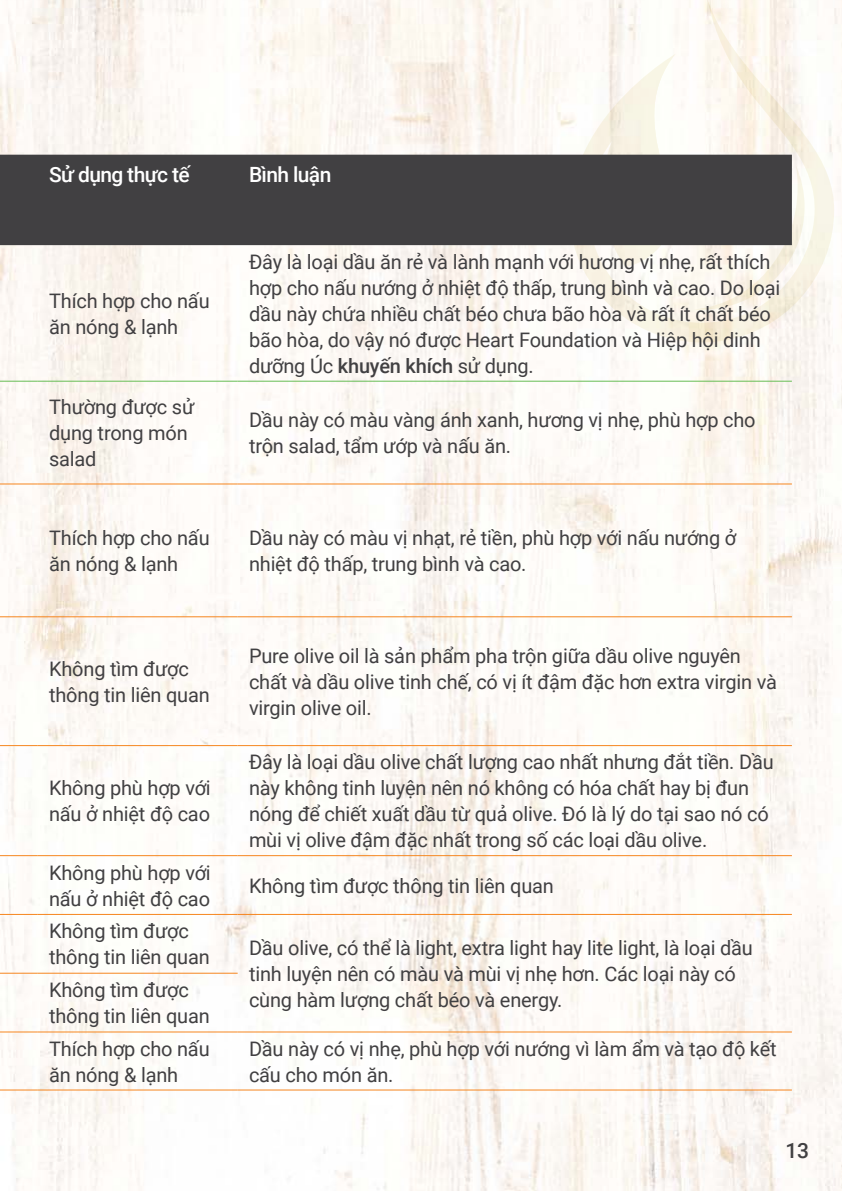
<style>
.page{position:relative;width:842px;height:1191px;background:#fff}
.page>*{position:absolute;margin:0;border:0;box-sizing:border-box;transform-origin:0 0}
.t1{font:500 21px "Roboto";letter-spacing:-.03em;color:#fff}
.t2{font:500 21px "Roboto";color:#414042}
.t3{font:20px/26px "Roboto";letter-spacing:-.01em;color:#414042}
.s1{font-weight:500}
</style>
<div class="page">
<img style="left:0;top:0;width:842px;height:1191px">
<svg style="left:558px;top:0;width:276px;height:342px;fill:#fdf9f4"></svg>
<svg style="left:694px;top:166px;width:111px;height:144px"></svg>
<svg style="left:626px;top:54px;width:51px;height:213px"></svg>
<div style="left:0;top:155px;width:792px;height:90px;background:#414042"></div>
<hr style="left:0;top:483px;width:38px;height:1px;background:#f6861f">
<hr style="left:38px;top:483px;width:200px;height:1px;background:#f6861f">
<hr style="left:238px;top:483px;width:554px;height:1px;background:#f6861f">
<hr style="left:0;top:616px;width:38px;height:1px;background:#f6861f">
<hr style="left:38px;top:616px;width:200px;height:1px;background:#f6861f">
<hr style="left:238px;top:616px;width:554px;height:1px;background:#f6861f">
<hr style="left:38px;top:745px;width:200px;height:1px;background:#f6861f">
<hr style="left:238px;top:745px;width:554px;height:1px;background:#f6861f">
<hr style="left:38px;top:855px;width:200px;height:1px;background:#f6861f">
<hr style="left:238px;top:855px;width:554px;height:1px;background:#f6861f">
<hr style="left:38px;top:914px;width:200px;height:1px;background:#f6861f">
<hr style="left:238px;top:914px;width:554px;height:1px;background:#f6861f">
<hr style="left:38px;top:972px;width:200px;height:1px;background:#f6861f">
<hr style="left:38px;top:1031px;width:200px;height:1px;background:#f6861f">
<hr style="left:238px;top:1031px;width:554px;height:1px;background:#f6861f">
<hr style="left:0;top:1089px;width:38px;height:1px;background:#f6861f">
<hr style="left:38px;top:1089px;width:200px;height:1px;background:#f6861f">
<hr style="left:238px;top:1089px;width:554px;height:1px;background:#f6861f">
<hr style="left:0;top:381px;width:38px;height:1px;background:#67bd55">
<hr style="left:38px;top:381px;width:200px;height:1px;background:#67bd55">
<hr style="left:238px;top:381px;width:554px;height:1px;background:#67bd55">
<hr style="left:0;top:745px;width:38px;height:1px;background:#f6861f">
<hr style="left:0;top:855px;width:38px;height:1px;background:#f6861f">
<hr style="left:0;top:914px;width:38px;height:1px;background:#f6861f">
<hr style="left:0;top:972px;width:38px;height:1px;background:#f6861f">
<hr style="left:0;top:1031px;width:38px;height:1px;background:#f6861f">
<p class="t1" style="left:49px;top:160px;width:142px">Sử dụng thực tế</p>
<p class="t1" style="left:249px;top:160px;width:84px">Bình luận</p>
<p class="t3" style="left:49px;top:287px;width:162px">Thích hợp cho nấu ăn nóng &amp; lạnh</p>
<p class="t3" style="left:49px;top:393px;width:147px">Thường được sử dụng trong món salad</p>
<p class="t3" style="left:249px;top:248px;width:533px">Đây là loại dầu ăn rẻ và lành mạnh với hương vị nhẹ, rất thích hợp cho nấu nướng ở nhiệt độ thấp, trung bình và cao. Do loại dầu này chứa nhiều chất béo chưa bão hòa và rất ít chất béo bão hòa, do vậy nó được Heart Foundation và Hiệp hội dinh dưỡng Úc <span class="s1">khuyến khích</span> sử dụng.</p>
<p class="t3" style="left:249px;top:406px;width:508px">Dầu này có màu vàng ánh xanh, hương vị nhẹ, phù hợp cho trộn salad, tẩm ướp và nấu ăn.</p>
<p class="t3" style="left:49px;top:524px;width:162px">Thích hợp cho nấu ăn nóng &amp; lạnh</p>
<p class="t3" style="left:249px;top:524px;width:489px">Dầu này có màu vị nhạt, rẻ tiền, phù hợp với nấu nướng ở nhiệt độ thấp, trung bình và cao.</p>
<p class="t3" style="left:49px;top:655px;width:162px">Không tìm được thông tin liên quan</p>
<p class="t3" style="left:49px;top:774px;width:163px">Không phù hợp với nấu ở nhiệt độ cao</p>
<p class="t3" style="left:49px;top:858px;width:163px">Không phù hợp với nấu ở nhiệt độ cao</p>
<p class="t3" style="left:249px;top:642px;width:529px">Pure olive oil là sản phẩm pha trộn giữa dầu olive nguyên chất và dầu olive tinh chế, có vị ít đậm đặc hơn extra virgin và virgin olive oil.</p>
<p class="t3" style="left:249px;top:748px;width:526px">Đây là loại dầu olive chất lượng cao nhất nhưng đắt tiền. Dầu này không tinh luyện nên nó không có hóa chất hay bị đun nóng để chiết xuất dầu từ quả olive. Đó là lý do tại sao nó có mùi vị olive đậm đặc nhất trong số các loại dầu olive.</p>
<p class="t3" style="left:249px;top:871px;width:306px">Không tìm được thông tin liên quan</p>
<p class="t3" style="left:49px;top:917px;width:162px">Không tìm được thông tin liên quan</p>
<p class="t3" style="left:249px;top:934px;width:505px">Dầu olive, có thể là light, extra light hay lite light, là loại dầu tinh luyện nên có màu và mùi vị nhẹ hơn. Các loại này có cùng hàm lượng chất béo và energy.</p>
<p class="t3" style="left:49px;top:976px;width:162px">Không tìm được thông tin liên quan</p>
<p class="t3" style="left:49px;top:1034px;width:162px">Thích hợp cho nấu ăn nóng &amp; lạnh</p>
<p class="t3" style="left:249px;top:1034px;width:529px">Dầu này có vị nhẹ, phù hợp với nướng vì làm ẩm và tạo độ kết cấu cho món ăn.</p>
<p class="t2" style="left:785px;top:1135px;width:25px">13</p>
</div>
